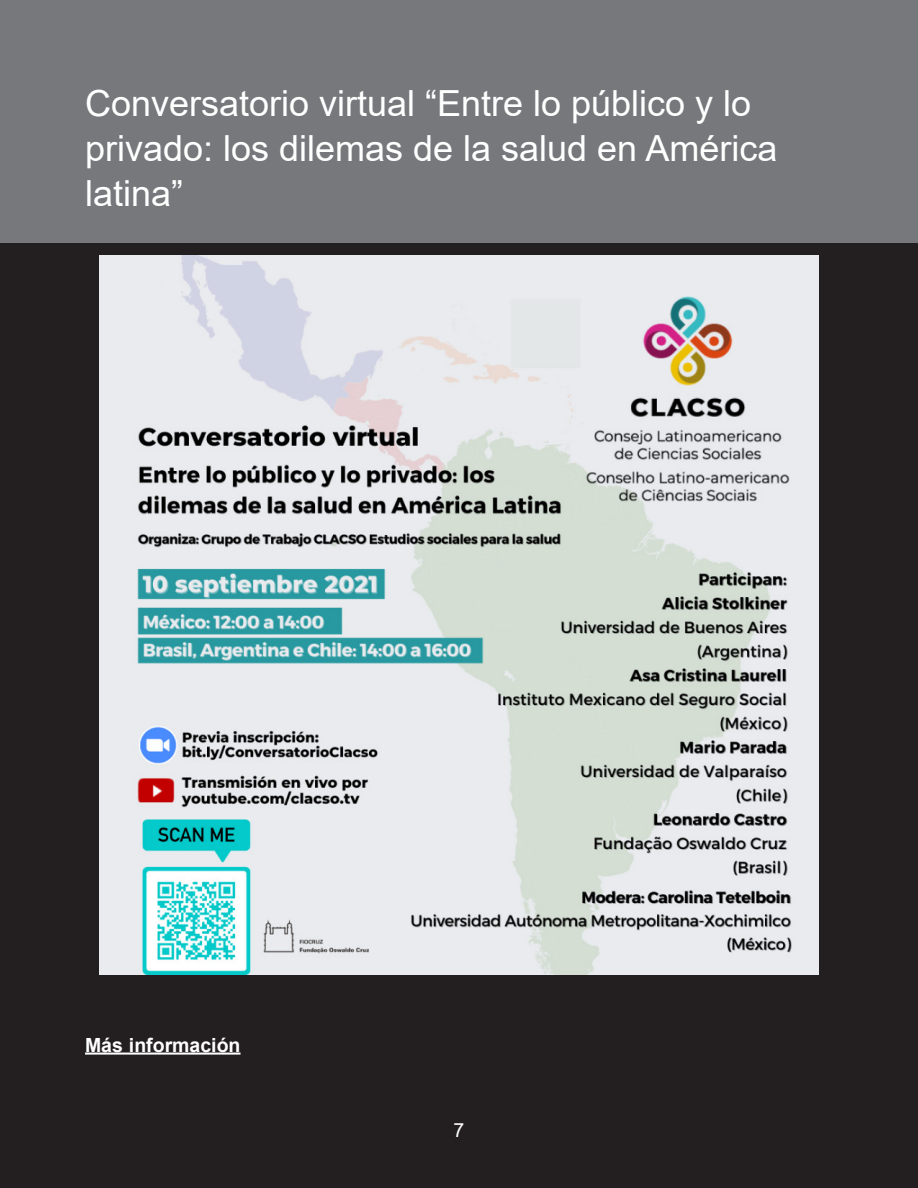
<style>
.page{position:relative;width:918px;height:1188px;background:#fff}
.page>*{position:absolute;margin:0;border:0;box-sizing:border-box;transform-origin:0 0}
.cabeza1Convocatorias{font:36px/45px "Arial";color:#fff}
.cuerpoArticulos_sin{font:700 19.5px "Arial";color:#fff}
.t1{font:19.5px "Arial";color:#fff}
</style>
<div class="page">
<div style="left:0;top:0;width:918px;height:244px;background:#76787b"></div>
<div style="left:0;top:244px;width:918px;height:944px;background:#231f20"></div>
<hr style="left:85px;top:1053px;width:156px;height:2px;background:#fff">
<img style="left:99px;top:255px;width:720px;height:720px">
<p class="cabeza1Convocatorias" style="left:85px;top:80px;width:694px">Conversatorio virtual “Entre lo público y lo privado: los dilemas de la salud en América latina”</p>
<p class="cuerpoArticulos_sin" style="left:85px;top:1031px;width:157px">Más información</p>
<p class="t1" style="left:454px;top:1117px;width:12px">7</p>
</div>
